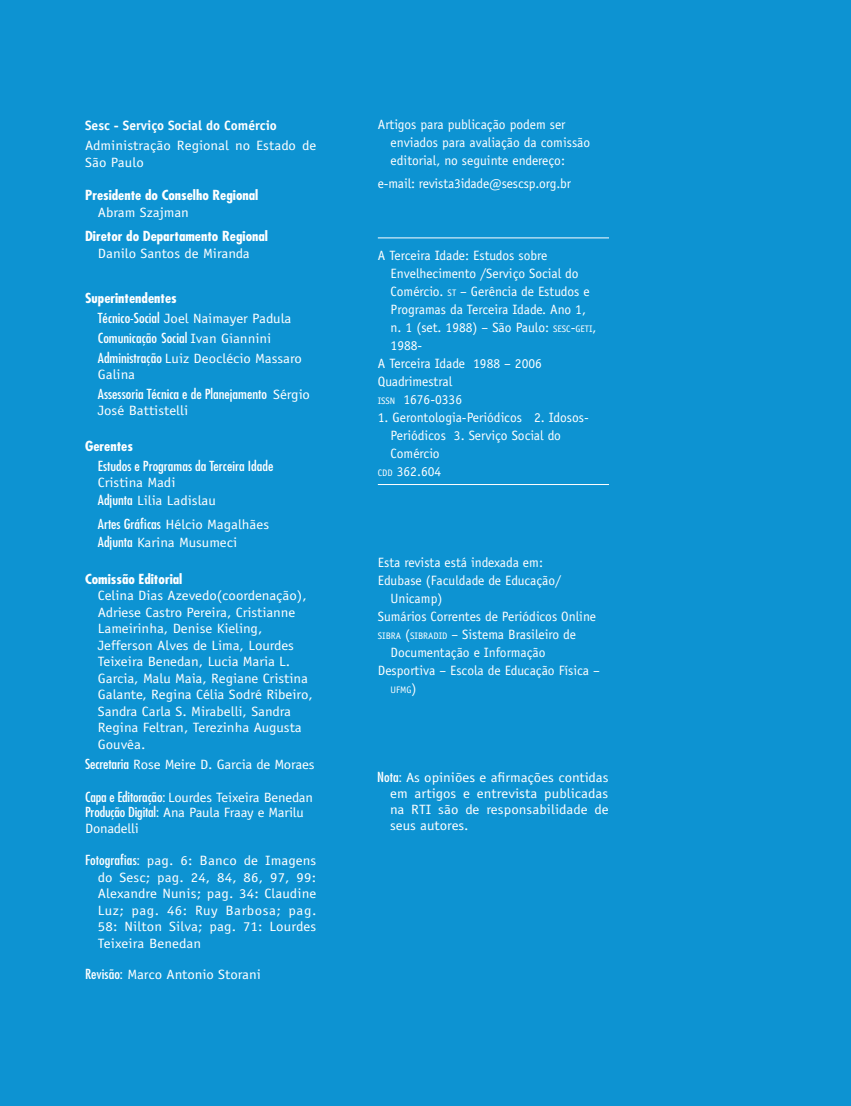
<style>
.page{position:relative;width:851px;height:1106px;background:#fff}
.page>*{position:absolute;margin:0;border:0;box-sizing:border-box;transform-origin:0 0}
.t1{font:13.5px/16.5px "Officina Sans";color:#fff;scale:1.1 1}
.t2{font:13.5px/18px "Officina Sans";color:#fff}
.t3{font:condensed 13.5px "Futura";color:#fff;scale:1.1 1}
.t4{font:700 condensed 13.5px "Futura";color:#fff;scale:1.1 1}
.t5{font:13.5px/15.8px "Officina Sans";color:#fff;scale:1.08 1}
.t6{font:700 13.5px "Officina Sans";color:#fff}
.t7{font:9.45px "Officina Sans";color:#fff}
.s1{font-family:"Futura";font-stretch:condensed}
.s2{font-family:"Officina Sans";font-stretch:normal}
.s3{font-size:9.45px}
.s4{font-style:inherit}
.s5{font-size:13.5px}
</style>
<div class="page">
<div style="left:0;top:0;width:850px;height:1106px;background:#0d93d2"></div>
<hr style="left:378px;top:237px;width:231px;height:1px;background:#fff">
<hr style="left:378px;top:484px;width:231px;height:1px;background:#fff">
<p class="t6" style="left:85px;top:117px;width:193px">Sesc - Serviço Social do Comércio</p>
<p class="t1" style="left:85px;top:138px;width:212px">Administração Regional no Estado de<br>São Paulo</p>
<p class="t4" style="left:85px;top:187px;width:159px">Presidente do conselho Regional</p>
<p class="t1" style="left:98px;top:204px;width:84px">Abram Szajman</p>
<p class="t4" style="left:85px;top:228px;width:168px">Diretor do Departamento Regional</p>
<p class="t1" style="left:98px;top:245px;width:140px">Danilo Santos de Miranda</p>
<p class="t4" style="left:85px;top:290px;width:85px">Superintendentes</p>
<p class="t1" style="left:98px;top:310px;width:177px"><span class="s1">Técnico-Social</span> Joel Naimayer Padula</p>
<p class="t3" style="left:98px;top:330px;width:159px">Comunicação Social <span class="s2">Ivan Giannini</span></p>
<p class="t1" style="left:98px;top:351px;width:187px;line-height:15.8px"><span class="s1">Administração</span> Luiz Deoclécio Massaro<br>Galina</p>
<p class="t3" style="left:98px;top:386px;width:194px">Assessoria Técnica e de Planejamento <span class="s2">Sérgio</span></p>
<p class="t1" style="left:98px;top:402px;width:84px">José Battistelli</p>
<p class="t4" style="left:85px;top:438px;width:45px">Gerentes</p>
<p class="t3" style="left:98px;top:458px;width:161px">Estudos e Programas da Terceira Idade</p>
<p class="t1" style="left:98px;top:473px;width:109px;line-height:17.9px">Cristina Madi<br><span class="s1">Adjunta</span> Lilia Ladislau</p>
<p class="t1" style="left:98px;top:515px;width:157px;line-height:17.9px"><span class="s1">Artes Gráficas</span> Hélcio Magalhães<br><span class="s1">Adjunta</span> Karina Musumeci</p>
<p class="t4" style="left:85px;top:570px;width:90px">Comissão Editorial</p>
<p class="t1" style="left:98px;top:587px;width:197px">Celina Dias Azevedo(coordenação),<br>Adriese Castro Pereira, Cristianne<br>Lameirinha, Denise Kieling,<br>Jefferson Alves de Lima, Lourdes<br>Teixeira Benedan, Lucia Maria L.<br>Garcia, Malu Maia, Regiane Cristina<br>Galante, Regina Célia Sodré Ribeiro,<br>Sandra Carla S. Mirabelli, Sandra<br>Regina Feltran, Terezinha Augusta<br>Gouvêa.</p>
<p class="t1" style="left:85px;top:756px;width:210px"><span class="s1">Secretaria</span> Rose Meire D. Garcia de Moraes</p>
<p class="t5" style="left:85px;top:789px;width:212px"><span class="s1">Capa e Editoração:</span> Lourdes Teixeira Benedan<br><span class="s1">Produção Digital:</span> Ana Paula Fraay e Marilu<br>Donadelli</p>
<p class="t1" style="left:98px;top:852px;width:200px;text-align:justify;text-indent:-13px"><span class="s1">Fotografias:</span> pag. 6: Banco de Imagens do Sesc; pag. 24, 84, 86, 97, 99:<br>Alexandre Nunis; pag. 34: Claudine Luz; pag. 46: Ruy Barbosa; pag.<br>58: Nilton Silva; pag. 71: Lourdes Teixeira Benedan</p>
<p class="t1" style="left:85px;top:966px;width:161px"><span class="s1">Revisão:</span> Marco Antonio Storani</p>
<p class="t2" style="left:390px;top:116px;width:201px;text-indent:-13px">Artigos para publicação podem ser enviados para avaliação da comissão editorial, no seguinte endereço:</p>
<p class="t2" style="left:378px;top:174px;width:195px">e-mail: revista3idade@sescsp.org.br</p>
<p class="t2" style="left:378px;top:246px;width:171px">A Terceira Idade: Estudos sobre</p>
<p class="t2" style="left:390px;top:264px;width:189px">Envelhecimento /Serviço Social do</p>
<p class="t2" style="left:390px;top:282px;width:200px">Comércio. <span class="s3">ST</span> – Gerência de Estudos e</p>
<p class="t2" style="left:390px;top:300px;width:197px">Programas da Terceira Idade. Ano 1,</p>
<p class="t2" style="left:390px;top:318px;width:207px">n. 1 (set. 1988) – São Paulo: <span class="s3">SESC</span><span class="s4">-</span><span class="s3">GETI</span>,</p>
<p class="t2" style="left:390px;top:336px;width:33px">1988-</p>
<p class="t2" style="left:378px;top:354px;width:166px">A Terceira Idade 1988 – 2006</p>
<p class="t2" style="left:378px;top:372px;width:76px">Quadrimestral</p>
<p class="t2" style="left:378px;top:390px;width:86px"><span class="s3">ISSN</span> 1676-0336</p>
<p class="t2" style="left:378px;top:408px;width:212px">1. Gerontologia-Periódicos 2. Idosos-</p>
<p class="t2" style="left:390px;top:426px;width:172px">Periódicos <span class="s4">3</span>. Serviço Social do</p>
<p class="t2" style="left:390px;top:444px;width:51px">Comércio</p>
<p class="t2" style="left:378px;top:462px;width:65px"><span class="s3">CDD</span> 362.604</p>
<p class="t2" style="left:378px;top:553px;width:167px">Esta revista está indexada em:</p>
<p class="t2" style="left:378px;top:571px;width:185px">Edubase (Faculdade de Educação/</p>
<p class="t2" style="left:390px;top:589px;width:53px">Unicamp)</p>
<p class="t2" style="left:378px;top:607px;width:220px">Sumários Correntes de Periódicos Online</p>
<p class="t2" style="left:378px;top:625px;width:200px"><span class="s3">SIBRA</span> (<span class="s3">SIBRADID</span> – Sistema Brasileiro de</p>
<p class="t2" style="left:390px;top:643px;width:156px">Documentação e Informação</p>
<p class="t2" style="left:378px;top:661px;width:223px">Desportiva – Escola de Educação Física –</p>
<p class="t7" style="left:390px;top:684px;width:28px">UFMG<span class="s5">)</span></p>
<p class="t1" style="left:390px;top:770px;width:200px;line-height:15.8px;text-align:justify;text-indent:-13px"><span class="s1">Nota:</span> As opiniões e afirmações contidas em artigos e entrevista publicadas na RTI são de responsabilidade de seus autores.</p>
</div>
